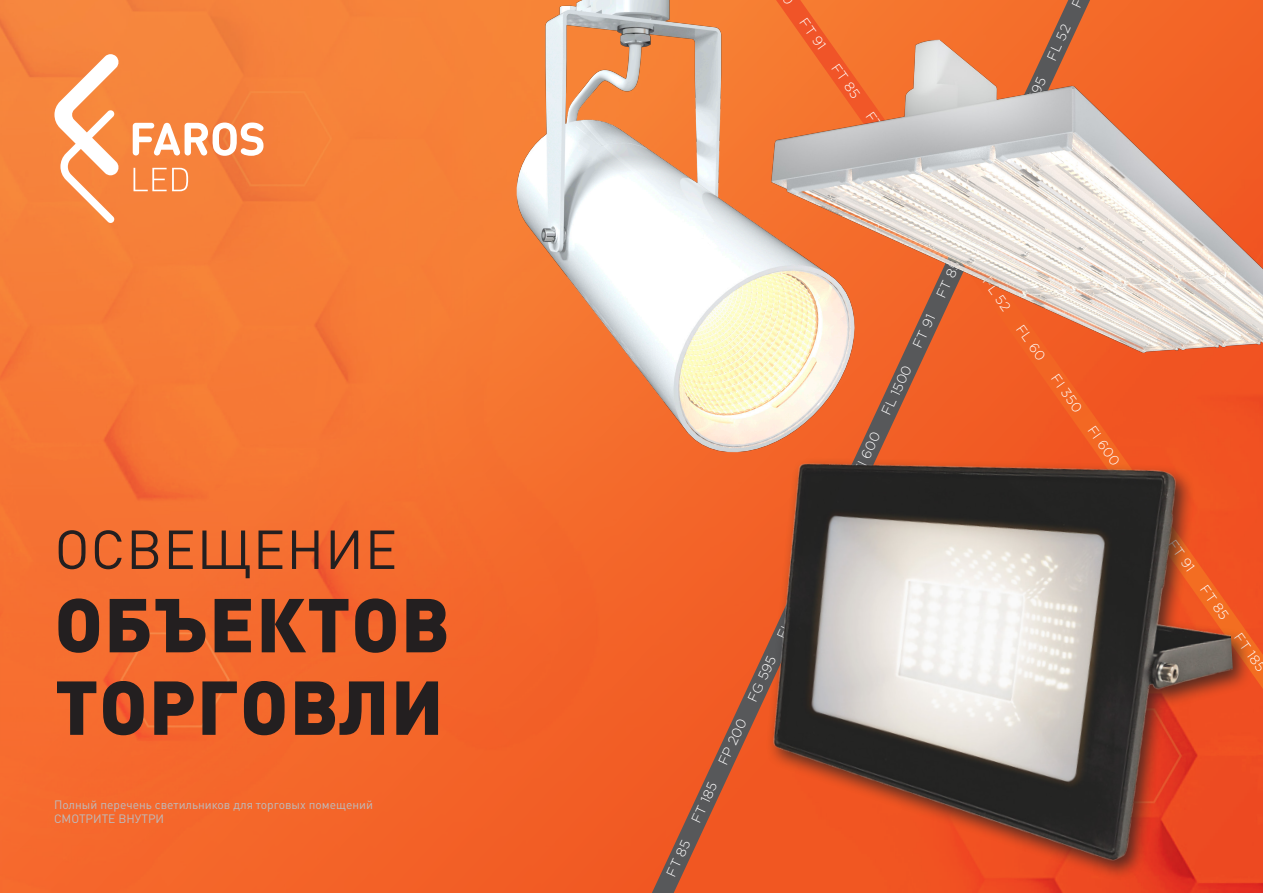
<style>
.page{position:relative;width:1263px;height:893px;background:#fff}
.page>*{position:absolute;margin:0;border:0;box-sizing:border-box;transform-origin:0 0}
.Заголовок{font:900 75px "DIN Pro";letter-spacing:.02em;color:#231f20}
.Заголовок-2{font:54px "DIN Pro";letter-spacing:.02em;color:#231f20}
.Заголовок_текста{font:300 13.5px "Gotham Pro";color:#fff}
.t1{font:12px "DIN Pro";color:#bcbdc0}
</style>
<div class="page">
<img style="left:0;top:0;width:1263px;height:893px">
<svg style="left:133px;top:123px;width:130px;height:33px"></svg>
<svg style="left:54px;top:54px;width:65px;height:169px"></svg>
<svg style="left:134px;top:168px;width:54px;height:23px"></svg>
<svg style="left:652px;top:496px;width:44px;height:397px;background:#e45e2a"></svg>
<svg style="left:1050px;top:0;width:213px;height:689px;background:#ea5c27"></svg>
<img style="left:490px;top:0;width:560px;height:496px">
<img style="left:663px;top:30px;width:600px;height:343px">
<img style="left:696px;top:353px;width:549px;height:540px">
<svg style="left:1072px;top:0;width:11px;height:8px"></svg>
<p class="Заголовок-2" style="left:55px;top:507px;width:344px">ОСВЕЩЕНИЕ</p>
<p class="Заголовок" style="left:55px;top:561px;width:397px">ОБЪЕКТОВ</p>
<p class="Заголовок" style="left:55px;top:643px;width:390px">ТОРГОВЛИ</p>
<p class="t1" style="left:54px;top:796px;width:320px">Полный перечень светильников для торговых помещений</p>
<p class="t1" style="left:54px;top:810px;width:112px">СМОТРИТЕ ВНУТРИ</p>
<p class="Заголовок_текста" style="left:809px;top:15px;width:37px;rotate:55deg">FT 91</p>
<p class="Заголовок_текста" style="left:841px;top:61px;width:40px;rotate:55deg">FT 85</p>
<p class="Заголовок_текста" style="left:1044px;top:56px;width:39px;rotate:-65deg">FL 52</p>
<p class="Заголовок_текста" style="left:774px;top:635px;width:39px;rotate:-65deg">FL 52</p>
<p class="Заголовок_текста" style="left:745px;top:698px;width:50px;rotate:-65deg">FG 595</p>
<p class="Заголовок_текста" style="left:715px;top:761px;width:51px;rotate:-65deg">FP 200</p>
<p class="Заголовок_текста" style="left:688px;top:819px;width:45px;rotate:-65deg">FT 185</p>
<p class="Заголовок_текста" style="left:663px;top:872px;width:40px;rotate:-65deg">FT 85</p>
<p class="Заголовок_текста" style="left:933px;top:294px;width:40px;rotate:-65deg">FT 85</p>
<p class="Заголовок_текста" style="left:910px;top:344px;width:37px;rotate:-65deg">FT 91</p>
<p class="Заголовок_текста" style="left:879px;top:411px;width:55px;rotate:-65deg">FL 1500</p>
<p class="Заголовок_текста" style="left:851px;top:470px;width:46px;rotate:-65deg">FI 600</p>
<p class="Заголовок_текста" style="left:992px;top:274px;width:39px;rotate:55deg">FL 52</p>
<p class="Заголовок_текста" style="left:1026px;top:322px;width:41px;rotate:55deg">FL 60</p>
<p class="Заголовок_текста" style="left:1060px;top:371px;width:44px;rotate:55deg">FI 350</p>
<p class="Заголовок_текста" style="left:1097px;top:423px;width:46px;rotate:55deg">FI 600</p>
<p class="Заголовок_текста" style="left:1177px;top:537px;width:37px;rotate:55deg">FT 91</p>
<p class="Заголовок_текста" style="left:1209px;top:582px;width:40px;rotate:55deg">FT 85</p>
<p class="Заголовок_текста" style="left:1243px;top:630px;width:45px;rotate:55deg">FT 185</p>
</div>
